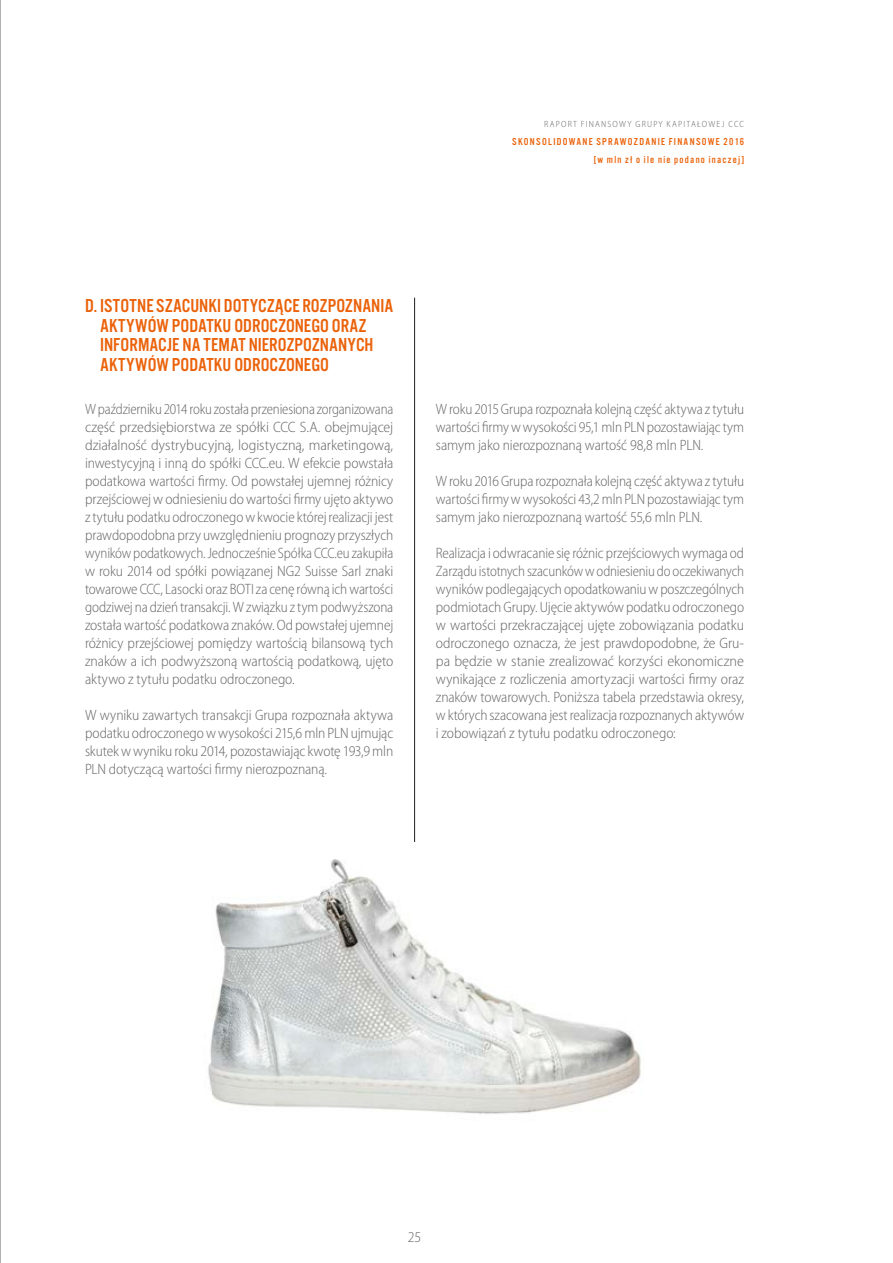
<style>
.page{position:relative;width:893px;height:1263px;background:#fff}
.page>*{position:absolute;margin:0;border:0;box-sizing:border-box;transform-origin:0 0}
.t1{font:19.5px/19.5px "Alternate Got No 3 DOT";letter-spacing:.005em;color:#eb620a}
.t2{font:300 semi-condensed 15px/18px "Myriad Pro";letter-spacing:-.01em;color:#646463;text-align:justify}
.t3{font:300 semi-condensed 15px/18px "Myriad Pro";letter-spacing:-.01em;color:#646463;text-align:justify;scale:.95 1}
.t4{font:10.5px/18px "Alternate Got No 3 DOT";letter-spacing:.12em;color:#eb620a;text-align:right}
.t5{font:300 semi-condensed 9px "Myriad Pro";letter-spacing:.135em;color:#646463}
</style>
<div class="page">
<hr style="left:414px;top:298px;width:1px;height:837px;background:#1d1d1b">
<hr style="left:0;top:0;width:1px;height:1263px;background:#646463">
<img style="left:208px;top:843px;width:433px;height:292px">
<p class="t5" style="left:544px;top:119px;width:201px">RAPORT FINANSOWY GRUPY KAPITAŁOWEJ CCC</p>
<p class="t4" style="left:512px;top:132px;width:233px">SKONSOLIDOWANE SPRAWOZDANIE FINANSOWE 2016 [w mln zł o ile nie podano inaczej]</p>
<h1 class="t1" style="left:100px;top:297px;width:295px;text-indent:-15px">D. ISTOTNE SZACUNKI DOTYCZĄCE ROZPOZNANIA AKTYWÓW PODATKU ODROCZONEGO ORAZ INFORMACJE NA TEMAT NIEROZPOZNANYCH AKTYWÓW PODATKU ODROCZONEGO</h1>
<p class="t3" style="left:85px;top:400px;width:326px">W październiku 2014 roku została przeniesiona zorganizowana część przedsiębiorstwa ze spółki CCC S.A. obejmującej działalność dystrybucyjną, logistyczną, marketingową, inwestycyjną i inną do spółki CCC.eu. W efekcie powstała podatkowa wartości firmy. Od powstałej ujemnej różnicy przejściowej w odniesieniu do wartości firmy ujęto aktywo z tytułu podatku odroczonego w kwocie której realizacji jest prawdopodobna przy uwzględnieniu prognozy przyszłych wyników podatkowych. Jednocześnie Spółka CCC.eu zakupiła w roku 2014 od spółki powiązanej NG2 Suisse Sarl znaki towarowe CCC, Lasocki oraz BOTI za cenę równą ich wartości godziwej na dzień transakcji. W związku z tym podwyższona została wartość podatkowa znaków. Od powstałej ujemnej różnicy przejściowej pomiędzy wartością bilansową tych znaków a ich podwyższoną wartością podatkową, ujęto aktywo z tytułu podatku odroczonego.</p>
<p class="t2" style="left:85px;top:706px;width:310px">W wyniku zawartych transakcji Grupa rozpoznała aktywa podatku odroczonego w wysokości 215,6 mln PLN ujmując skutek w wyniku roku 2014, pozostawiając kwotę 193,9 mln PLN dotyczącą wartości firmy nierozpoznaną.</p>
<p class="t2" style="left:436px;top:400px;width:310px">W roku 2015 Grupa rozpoznała kolejną część aktywa z tytułu wartości firmy w wysokości 95,1 mln PLN pozostawiając tym samym jako nierozpoznaną wartość 98,8 mln PLN.</p>
<p class="t2" style="left:436px;top:472px;width:310px">W roku 2016 Grupa rozpoznała kolejną część aktywa z tytułu wartości firmy w wysokości 43,2 mln PLN pozostawiając tym samym jako nierozpoznaną wartość 55,6 mln PLN.</p>
<p class="t2" style="left:436px;top:544px;width:310px">Realizacja i odwracanie się różnic przejściowych wymaga od Zarządu istotnych szacunków w odniesieniu do oczekiwanych wyników podlegających opodatkowaniu w poszczególnych podmiotach Grupy. Ujęcie aktywów podatku odroczonego w wartości przekraczającej ujęte zobowiązania podatku odroczonego oznacza, że jest prawdopodobne, że Gru&shy;pa będzie w stanie zrealizować korzyści ekonomiczne wynikające z rozliczenia amortyzacji wartości firmy oraz znaków towarowych. Poniższa tabela przedstawia okresy, w których szacowana jest realizacja rozpoznanych aktywów i zobowiązań z tytułu podatku odroczonego:</p>
<p class="t2" style="left:408px;top:1228px;width:15px">25</p>
</div>
